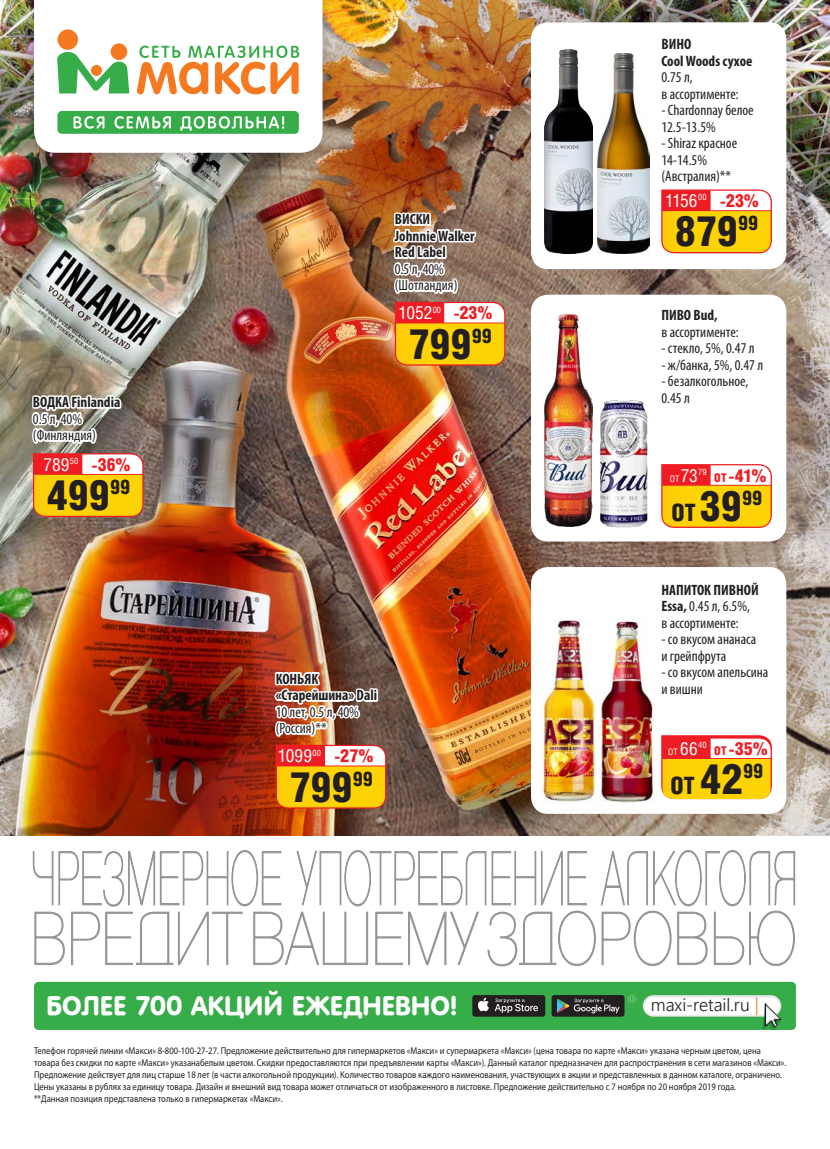
<style>
.page{position:relative;width:830px;height:1149px;background:#fff}
.page>*{position:absolute;margin:0;border:0;box-sizing:border-box;transform-origin:0 0}
.t1{font:900 42px "Helios Cond";letter-spacing:-.005em;color:#231f20}
.t2{font:700 25.65px "A Futura Round";letter-spacing:-.01em;color:#fff}
.t3{font:900 24px "Helios Cond";color:#231f20}
.t4{font:18px "Helios Cond";color:#fff}
.t5{font:900 18px "Helios Cond";color:#ee1d23}
.t6{font:300 17.7px "Segoe UI";letter-spacing:-.005em;color:#231f20}
.t7{font:condensed 15px/16.5px "Myriad Pro";color:#231f20}
.t8{font:700 condensed 15px/16.5px "Myriad Pro";color:#231f20}
.t9{font:9.9px/12px "Myriad Pro";color:#231f20;scale:.87 1}
.t10{font:9px "Helios Cond";color:#fff}
.s1{font-weight:700}
.s2{font-weight:400;color:#fff}
.s3{font-weight:400}
.s4{font-weight:900;color:#ee1d23}
.s5{font-size:18px}
.s6{font-size:12px}
.s7{font-size:42px}
.s8{color:#f47921}
</style>
<div class="page">
<img style="left:0;top:0;width:829px;height:835px">
<div style="left:20px;top:0;width:316px;height:171px;background:#231f20;opacity:.3"></div>
<svg style="left:34px;top:0;width:288px;height:153px"></svg>
<div style="left:58px;top:29px;width:20px;height:21px;background:#f47921;border-radius:50%"></div>
<div style="left:111px;top:43px;width:16px;height:17px;background:#f47921;border-radius:50%"></div>
<svg style="left:137px;top:46px;width:162px;height:48px"></svg>
<svg style="left:57px;top:52px;width:72px;height:41px"></svg>
<div style="left:57px;top:111px;width:242px;height:23px;background:#37ad49;border-radius:4px"></div>
<svg style="left:73px;top:116px;width:31px;height:13px"></svg>
<svg style="left:114px;top:116px;width:57px;height:13px"></svg>
<svg style="left:180px;top:116px;width:104px;height:15px"></svg>
<div style="left:530px;top:22px;width:256px;height:247px;background:#fff;border-radius:17px"></div>
<div style="left:530px;top:294px;width:256px;height:247px;background:#fff;border-radius:17px"></div>
<div style="left:530px;top:567px;width:256px;height:246px;background:#fff;border-radius:17px"></div>
<svg style="left:391px;top:174px;width:114px;height:191px"></svg>
<img style="left:597px;top:54px;width:52px;height:200px">
<img style="left:544px;top:314px;width:47px;height:212px">
<img style="left:600px;top:400px;width:47px;height:127px">
<svg style="left:658px;top:269px;width:63px;height:26px"></svg>
<img style="left:658px;top:0;width:97px;height:23px">
<svg style="left:661px;top:189px;width:110px;height:64px"></svg>
<svg style="left:661px;top:464px;width:110px;height:63px"></svg>
<svg style="left:661px;top:735px;width:110px;height:63px"></svg>
<svg style="left:30px;top:349px;width:114px;height:168px"></svg>
<img style="left:272px;top:653px;width:114px;height:155px">
<img style="left:544px;top:49px;width:47px;height:204px">
<img style="left:540px;top:619px;width:114px;height:184px">
<svg style="left:35px;top:910px;width:759px;height:55px"></svg>
<svg style="left:33px;top:850px;width:761px;height:56px"></svg>
<div style="left:34px;top:981px;width:761px;height:48px;background:#37ad49;border-radius:4px"></div>
<div style="left:472px;top:994px;width:73px;height:22px;background:#231f20;border-radius:3px"></div>
<svg style="left:478px;top:997px;width:10px;height:13px"></svg>
<svg style="left:494px;top:998px;width:43px;height:14px"></svg>
<div style="left:551px;top:994px;width:73px;height:22px;background:#231f20;border-radius:3px"></div>
<svg style="left:557px;top:998px;width:62px;height:15px"></svg>
<div style="left:642px;top:994px;width:138px;height:22px;background:linear-gradient(to bottom,#f4f5f4,#fff);border-radius:11px"></div>
<img style="left:760px;top:1003px;width:20px;height:26px">
<svg style="left:628px;top:995px;width:8px;height:7px"></svg>
<p class="t7" style="left:33px;top:393px;width:89px"><span class="s1">ВОДКА Finlandia<br></span>0.5 л, 40% (Финляндия)</p>
<p class="t5" style="left:44px;top:454px;width:88px"><span class="s2">789</span><sup>50</sup> -36%</p>
<p class="t1" style="left:47px;top:471px;width:85px">499<sup>99</sup></p>
<p class="t8" style="left:394px;top:211px;width:81px">ВИСКИ<br>Johnnie Walker<br>Red Label<br><span class="s3">0.5 л, 40% (Шотландия)</span></p>
<p class="t1" style="left:408px;top:319px;width:85px">799<sup>99</sup></p>
<p class="t4" style="left:398px;top:302px;width:95px">1052<sup>00</sup> <span class="s4">-23%</span></p>
<p class="t7" style="left:275px;top:670px;width:103px"><span class="s1">КОНЬЯК «Старейшина» Dali<br></span>10 лет, 0.5 л, 40% (Россия)**</p>
<p class="t4" style="left:278px;top:745px;width:97px">1099<sup>00</sup> <span class="s4">-27%</span></p>
<p class="t1" style="left:289px;top:762px;width:85px">799<sup>99</sup></p>
<p class="t7" style="left:661px;top:36px;width:92px"><span class="s1">ВИНО<br>Cool Woods сухое<br></span>0.75 л,<br>в ассортименте:</p>
<p class="t7" style="left:661px;top:102px;width:94px">- Chardonnay белое<br>12.5-13.5%</p>
<p class="t7" style="left:661px;top:135px;width:77px">- Shiraz красное<br>14-14.5% (Австралия)**</p>
<p class="t1" style="left:675px;top:207px;width:84px">879<sup>99</sup></p>
<p class="t4" style="left:664px;top:190px;width:95px">1156<sup>00</sup> <span class="s4">-23%</span></p>
<p class="t7" style="left:661px;top:307px;width:79px"><span class="s1">ПИВО Bud,<br></span>в ассортименте:</p>
<p class="t7" style="left:661px;top:340px;width:95px">- стекло, 5%, 0.47 л</p>
<p class="t7" style="left:661px;top:356px;width:103px">- ж/банка, 5%, 0.47 л</p>
<p class="t7" style="left:661px;top:373px;width:89px">- безалкогольное,<br>0.45 л</p>
<p class="t10" style="left:669px;top:473px;width:38px">ОТ<span class="s5">73</span><sup>79</sup></p>
<p class="t5" style="left:714px;top:465px;width:53px"><span class="s6">ОТ</span> -41%</p>
<p class="t3" style="left:671px;top:498px;width:92px">ОТ <span class="s7">39</span><sup>99</sup></p>
<p class="t7" style="left:661px;top:581px;width:99px"><span class="s1">НАПИТОК ПИВНОЙ<br>Essa,</span> 0.45 л, 6.5%, в ассортименте:</p>
<p class="t7" style="left:661px;top:630px;width:96px">- со вкусом ананаса и грейпфрута</p>
<p class="t7" style="left:661px;top:663px;width:108px">- со вкусом апельсина и вишни</p>
<p class="t10" style="left:667px;top:746px;width:40px">ОТ <span class="s5">66</span><sup>40</sup></p>
<p class="t5" style="left:714px;top:738px;width:55px"><span class="s6">ОТ</span> -35%</p>
<p class="t3" style="left:670px;top:771px;width:94px">ОТ <span class="s7">42</span><sup>99</sup></p>
<p class="t2" style="left:46px;top:990px;width:413px">БОЛЕЕ 700 АКЦИЙ ЕЖЕДНЕВНО!</p>
<p class="t6" style="left:650px;top:989px;width:109px">maxi-retail.ru <span class="s8">|</span></p>
<p class="t9" style="left:34px;top:1044px;width:865px">Телефон горячей линии «Макси» 8-800-100-27-27. Предложение действительно для гипермаркетов «Макси» и супермаркета «Макси» (цена товара по карте «Макси» указана черным цветом, цена товара без скидки по карте «Макси» указанабелым цветом. Скидки предоставляются при предъявлении карты «Макси»). Данный каталог предназначен для распространения в сети магазинов «Макси».<br>Предложение действует для лиц старше 18 лет (в части алкогольной продукции). Количество товаров каждого наименования, участвующих в акции и представленных в данном каталоге, ограничено.<br>Цены указаны в рублях за единицу товара. Дизайн и внешний вид товара может отличаться от изображенного в листовке. Предложение действительно с 7 ноября по 20 ноября 2019 года.<br>**Данная позиция представлена только в гипермаркетах «Макси».</p>
</div>
